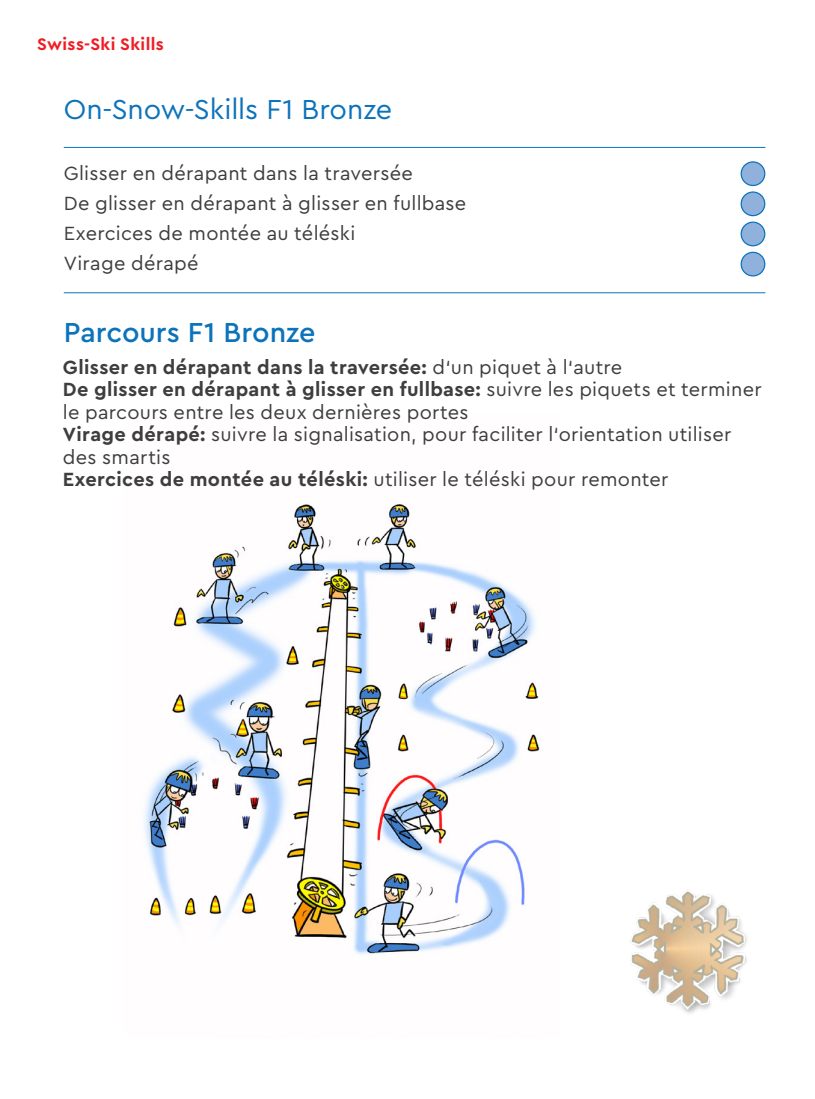
<style>
.page{position:relative;width:815px;height:1099px;background:#fff}
.page>*{position:absolute;margin:0;border:0;box-sizing:border-box;transform-origin:0 0}
.t1{font:28.75px "Cera";letter-spacing:-.005em;color:#0c73bb}
.t2{font:500 28.75px "Cera";color:#0c73bb}
.t3{font:20px/22.5px "Cera";letter-spacing:.015em;color:#3e3e3f}
.t4{font:700 17.5px "Cera";letter-spacing:.02em;color:#ee1d23}
.s1{font-weight:700}
</style>
<div class="page">
<img style="left:144px;top:504px;width:396px;height:451px">
<img style="left:629px;top:889px;width:118px;height:125px">
<div style="left:741px;top:222px;width:24px;height:24px;background:#90b1dc;border-radius:50%"></div>
<div style="left:741px;top:221px;width:24px;height:25px;border:1px solid #0c73bb;border-radius:50%"></div>
<hr style="left:64px;top:292px;width:701px;height:1px;background:#0c73bb">
<div style="left:741px;top:192px;width:24px;height:24px;background:#90b1dc;border-radius:50%"></div>
<div style="left:741px;top:191px;width:24px;height:25px;border:1px solid #0c73bb;border-radius:50%"></div>
<div style="left:741px;top:252px;width:24px;height:24px;background:#90b1dc;border-radius:50%"></div>
<div style="left:741px;top:252px;width:24px;height:24px;border:1px solid #0c73bb;border-radius:50%"></div>
<div style="left:741px;top:162px;width:24px;height:23px;background:#90b1dc;border-radius:50%"></div>
<div style="left:741px;top:161px;width:24px;height:25px;border:1px solid #0c73bb;border-radius:50%"></div>
<hr style="left:64px;top:147px;width:701px;height:1px;background:#0c73bb">
<p class="t4" style="left:37px;top:32px;width:128px">Swiss-Ski Skills</p>
<h1 class="t1" style="left:64px;top:90px;width:330px">On-Snow-Skills F1 Bronze</h1>
<p class="t3" style="left:64px;top:157px;width:404px;line-height:30px">Glisser en dérapant dans la traversée<br>De glisser en dérapant à glisser en fullbase<br>Exercices de montée au téléski<br>Virage dérapé</p>
<h1 class="t2" style="left:64px;top:313px;width:253px">Parcours F1 Bronze</h1>
<p class="t3" style="left:63px;top:355px;width:700px"><span class="s1">Glisser en dérapant dans la traversée:</span> d‘un piquet à l‘autre<br><span class="s1">De glisser en dérapant à glisser en fullbase:</span> suivre les piquets et terminer le parcours entre les deux dernières portes<br><span class="s1">Virage dérapé:</span> suivre la signalisation, pour faciliter l‘orientation utiliser des smartis<br><span class="s1">Exercices de montée au téléski:</span> utiliser le téléski pour remonter</p>
</div>
